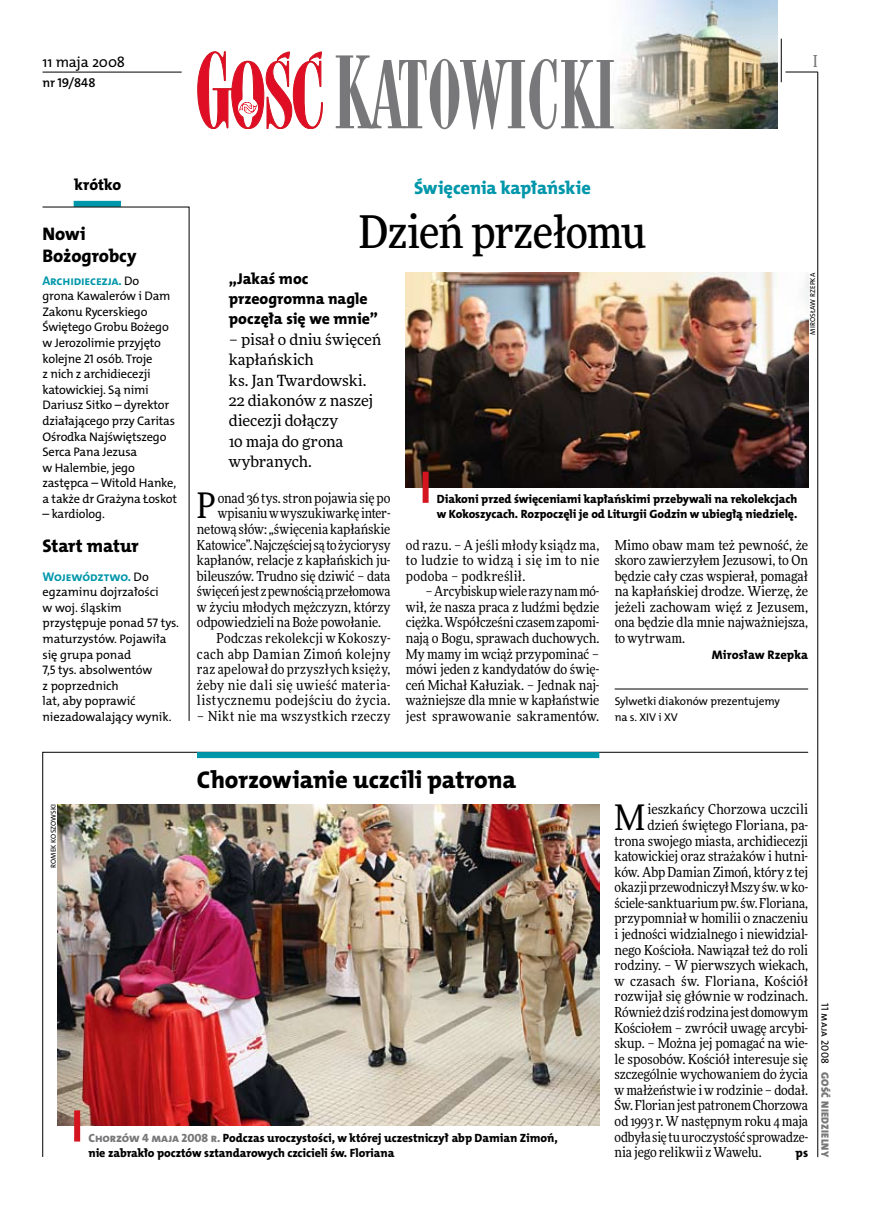
<style>
.page{position:relative;width:872px;height:1221px;background:#fff}
.page>*{position:absolute;margin:0;border:0;box-sizing:border-box;transform-origin:0 0}
.t1{font:500 45px "Freeday Narrow";letter-spacing:-.02em;color:#000}
.t2{font:35.25px "Freeday Narrow News";color:#000}
.t3{font:24.45px "The Mix HP8 Ex Bld";letter-spacing:.015em;color:#000}
.t4{font:18.3px/21.6px "The Mix HP8 Ex Bld";color:#000}
.t5{font:18.3px "The Mix HP8 Ex Bld";letter-spacing:-.005em;color:#0097aa}
.t6{font:500 16.5px "Freeday Narrow";color:#787779;scale:.9 1}
.t7{font:15.75px/20.4px "The Mix HP8 Ex Bld";color:#000}
.t8{font:15.45px/20.4px "Freeday News";letter-spacing:-.005em;color:#000}
.t9{font:14.85px "The Mix HP5 Plain";color:#000}
.t10{font:13.8px/15.6px "Freeday Narrow News";color:#000;text-align:justify}
.t11{font:13.8px "Freeday Narrow News";letter-spacing:.03em;color:#000}
.t12{font:13.8px "Freeday Narrow News";letter-spacing:.025em;color:#000}
.t13{font:13.8px "Freeday Narrow News";letter-spacing:.02em;color:#000}
.t14{font:12.9px "The Mix HP6 Se Bld";letter-spacing:-.005em;color:#000}
.t15{font:12.75px "The Mix HP7 Bld";letter-spacing:-.01em;color:#0097aa}
.t16{font:12.45px/15.6px "The Mix HP5 Plain";letter-spacing:-.015em;color:#000}
.t17{font:12.45px "The Mix HP8 Ex Bld";letter-spacing:.005em;color:#000}
.t18{font:12px/15.6px "The Mix HP8 Ex Bld";letter-spacing:-.005em;color:#000}
.t19{font:11.4px/15.6px "The Mix HP5 Plain";letter-spacing:-.005em;color:#000}
.t20{font:10.5px "The Mix HP9 Blk";letter-spacing:.025em;color:#787779}
.t21{font:10.5px "The Mix HP5 Plain";letter-spacing:.015em;color:#000}
.t22{font:7.2px "The Mix HP5 Plain";letter-spacing:.005em;color:#000}
.s1{font-family:"The Mix HP5 Plain";font-size:12.45px;color:#000}
.s2{color:#787779}
</style>
<div class="page">
<hr style="left:817px;top:72px;width:1px;height:1084px;background:#000">
<hr style="left:781px;top:39px;width:1px;height:43px;background:#000">
<hr style="left:785px;top:72px;width:32px;height:1px;background:#000">
<svg style="left:42px;top:751px;width:766px;height:406px"></svg>
<img style="left:614px;top:0;width:163px;height:128px">
<svg style="left:197px;top:51px;width:126px;height:78px"></svg>
<svg style="left:336px;top:55px;width:278px;height:74px"></svg>
<div style="left:74px;top:201px;width:47px;height:6px;background:#0097aa"></div>
<svg style="left:42px;top:207px;width:147px;height:514px"></svg>
<hr style="left:43px;top:72px;width:139px;height:1px;background:#000">
<hr style="left:614px;top:688px;width:194px;height:1px;background:#000">
<img style="left:57px;top:804px;width:542px;height:321px">
<img style="left:406px;top:273px;width:402px;height:214px">
<div style="left:74px;top:1110px;width:6px;height:31px;background:#d4151f"></div>
<div style="left:422px;top:471px;width:6px;height:32px;background:#d4151f"></div>
<div style="left:197px;top:752px;width:402px;height:6px;background:#0097aa"></div>
<p class="t9" style="left:43px;top:53px;width:84px">11 maja 2008</p>
<p class="t14" style="left:43px;top:75px;width:55px">nr 19/848</p>
<p class="t6" style="left:813px;top:50px;width:6px">I</p>
<p class="t7" style="left:74px;top:175px;width:48px">krótko</p>
<h3 class="t4" style="left:43px;top:223px;width:96px">Nowi<br>Bożogrobcy</h3>
<p class="t15" style="left:43px;top:272px;width:98px">Archidiecezja. <span class="s1">Do</span></p>
<p class="t16" style="left:43px;top:288px;width:136px">grona Kawalerów i Dam<br>Zakonu Rycerskiego<br>Świętego Grobu Bożego w Jerozolimie przyjęto kolejne 21 osób. Troje<br>z nich z archidiecezji katowickiej. Są nimi<br>Dariusz Sitko – dyrektor działającego przy Caritas<br>Ośrodka Najświętszego<br>Serca Pana Jezusa<br>w Halembie, jego zastępca – Witold Hanke, a także dr Grażyna Łoskot</p>
<p class="t16" style="left:43px;top:506px;width:64px">– kardiolog.</p>
<h3 class="t4" style="left:43px;top:535px;width:98px">Start matur</h3>
<p class="t15" style="left:43px;top:568px;width:108px">Województwo. <span class="s1">Do</span></p>
<p class="t16" style="left:43px;top:584px;width:138px">egzaminu dojrzałości<br>w woj. śląskim przystępuje ponad 57 tys. maturzystów. Pojawiła się grupa ponad<br>7,5 tys. absolwentów<br>z poprzednich<br>lat, aby poprawić niezadowalający wynik.</p>
<h3 class="t5" style="left:414px;top:175px;width:178px">Święcenia kapłańskie</h3>
<h1 class="t1" style="left:359px;top:204px;width:289px">Dzień przełomu</h1>
<p class="t7" style="left:229px;top:268px;width:150px">„Jakaś moc przeogromna nagle poczęła się we mnie”</p>
<p class="t8" style="left:229px;top:329px;width:154px">– pisał o dniu święceń kapłańskich<br>ks. Jan Twardowski.<br>22 diakonów z naszej diecezji dołączy<br>10 maja do grona wybranych.</p>
<p class="t22" style="left:808px;top:335px;width:63px;rotate:-90deg">mi rosław rzepka</p>
<h2 class="t2" style="left:197px;top:484px;width:21px">P</h2>
<p class="t10" style="left:218px;top:490px;width:174px">onad 36 tys. stron pojawia się po</p>
<p class="t10" style="left:218px;top:505px;width:174px">wpisaniu wwyszukiwarkę inter-</p>
<p class="t10" style="left:197px;top:521px;width:195px">netową słów: „święcenia kapłańskie</p>
<p class="t10" style="left:197px;top:536px;width:195px">Katowice”. Najczęściej są to życiorysy</p>
<p class="t10" style="left:197px;top:552px;width:195px">kapłanów, relacje z kapłańskich ju-</p>
<p class="t10" style="left:197px;top:568px;width:195px">bileuszów. Trudno się dziwić – data</p>
<p class="t10" style="left:197px;top:583px;width:195px">święceń jest zpewnością przełomowa</p>
<p class="t10" style="left:197px;top:599px;width:195px">w życiu młodych mężczyzn, którzy</p>
<p class="t10" style="left:197px;top:614px;width:185px">odpowiedzieli na Boże powołanie.</p>
<p class="t13" style="left:216px;top:629px;width:175px">Podczas rekolekcji w Kokoszy-</p>
<p class="t12" style="left:197px;top:645px;width:195px">cach abp Damian Zimoń kolejny</p>
<p class="t10" style="left:197px;top:661px;width:195px">raz apelował do przyszłych księży,</p>
<p class="t12" style="left:197px;top:676px;width:195px">żeby nie dali się uwieść materia-</p>
<p class="t11" style="left:197px;top:692px;width:195px">listycznemu podejściu do życia.</p>
<p class="t11" style="left:197px;top:707px;width:195px">– Nikt nie ma wszystkich rzeczy</p>
<p class="t18" style="left:437px;top:491px;width:362px">Diakoni przed święceniami kapłańskimi przebywali na rekolekcjach w Kokoszycach. Rozpoczęli je od Liturgii Godzin w ubiegłą niedzielę.</p>
<p class="t10" style="left:406px;top:536px;width:195px">od razu. – A jeśli młody ksiądz ma, to ludzie to widzą i się im to nie podoba – podkreślił.</p>
<p class="t10" style="left:406px;top:583px;width:195px;text-indent:20px">– Arcybiskup wiele razy nam mó&shy;wił, że nasza praca z ludźmi będzie ciężka. Współcześni czasem zapomi&shy;nają o Bogu, sprawach duchowych.<br>My mamy im wciąż przypominać – mówi jeden z kandydatów do świę&shy;ceń Michał Kałuziak. – Jednak naj&shy;ważniejsze dla mnie w kapłaństwie jest sprawowanie sakramentów.</p>
<p class="t10" style="left:614px;top:536px;width:195px">Mimo obaw mam też pewność, że skoro zawierzyłem Jezusowi, to On będzie cały czas wspierał, pomagał na kapłańskiej drodze. Wierzę, że jeżeli zachowam więź z Jezusem, ona będzie dla mnie najważniejsza, to wytrwam.</p>
<p class="t17" style="left:712px;top:646px;width:98px">Mirosław Rzepka</p>
<p class="t19" style="left:614px;top:693px;width:167px">Sylwetki diakonów prezentujemy na s. XIV i XV</p>
<h3 class="t3" style="left:197px;top:764px;width:321px">Chorzowianie uczcili patrona</h3>
<p class="t22" style="left:49px;top:867px;width:64px;rotate:-90deg">romek koszowski</p>
<p class="t18" style="left:88px;top:1129px;width:471px"><span class="s2">Chorzów 4 maja 2008 r.</span> Podczas uroczystości, w której uczestniczył abp Damian Zimoń, nie zabrakło pocztów sztandarowych czcicieli św. Floriana</p>
<h2 class="t2" style="left:614px;top:795px;width:32px">M</h2>
<p class="t10" style="left:647px;top:801px;width:162px">ieszkańcy Chorzowa uczcili</p>
<p class="t10" style="left:647px;top:817px;width:162px">dzień świętego Floriana, pa-</p>
<p class="t10" style="left:614px;top:832px;width:195px">trona swojego miasta, archidiecezji</p>
<p class="t10" style="left:614px;top:848px;width:195px">katowickiej oraz strażaków i hutni-</p>
<p class="t10" style="left:614px;top:863px;width:195px">ków. Abp Damian Zimoń, który z tej</p>
<p class="t10" style="left:614px;top:879px;width:195px">okazji przewodniczył Mszy św. w ko-</p>
<p class="t10" style="left:614px;top:895px;width:195px">ściele-sanktuarium pw. św. Floriana,</p>
<p class="t10" style="left:614px;top:910px;width:195px">przypomniał w homilii o znaczeniu</p>
<p class="t10" style="left:614px;top:926px;width:195px">i jedności widzialnego i niewidzial-</p>
<p class="t10" style="left:614px;top:941px;width:195px">nego Kościoła. Nawiązał też do roli</p>
<p class="t10" style="left:614px;top:957px;width:195px">rodziny. – W pierwszych wiekach,</p>
<p class="t10" style="left:614px;top:972px;width:195px">w czasach św. Floriana, Kościół</p>
<p class="t10" style="left:614px;top:988px;width:195px">rozwijał się głównie w rodzinach.</p>
<p class="t10" style="left:614px;top:1004px;width:195px">Również dziś rodzina jest domowym</p>
<p class="t10" style="left:614px;top:1019px;width:195px">Kościołem – zwrócił uwagę arcybi-</p>
<p class="t10" style="left:614px;top:1035px;width:195px">skup. – Można jej pomagać na wie-</p>
<p class="t10" style="left:614px;top:1050px;width:195px">le sposobów. Kościół interesuje się</p>
<p class="t10" style="left:614px;top:1066px;width:195px">szczególnie wychowaniem do życia</p>
<p class="t10" style="left:614px;top:1081px;width:195px">w małżeństwie i w rodzinie – dodał.</p>
<p class="t10" style="left:614px;top:1097px;width:195px">Św. Florian jest patronem Chorzowa</p>
<p class="t10" style="left:614px;top:1112px;width:195px">od 1993 r. W następnym roku 4 maja</p>
<p class="t10" style="left:614px;top:1128px;width:195px">odbyła się tu uroczystość sprowadze-</p>
<p class="t10" style="left:614px;top:1144px;width:149px">nia jego relikwii z Wawelu.</p>
<p class="t17" style="left:795px;top:1144px;width:14px">ps</p>
<p class="t21" style="left:832px;top:1002px;width:62px;rotate:90deg">11 maja 2008</p>
<p class="t20" style="left:832px;top:1071px;width:87px;rotate:90deg">Gość Niedzielny</p>
</div>
